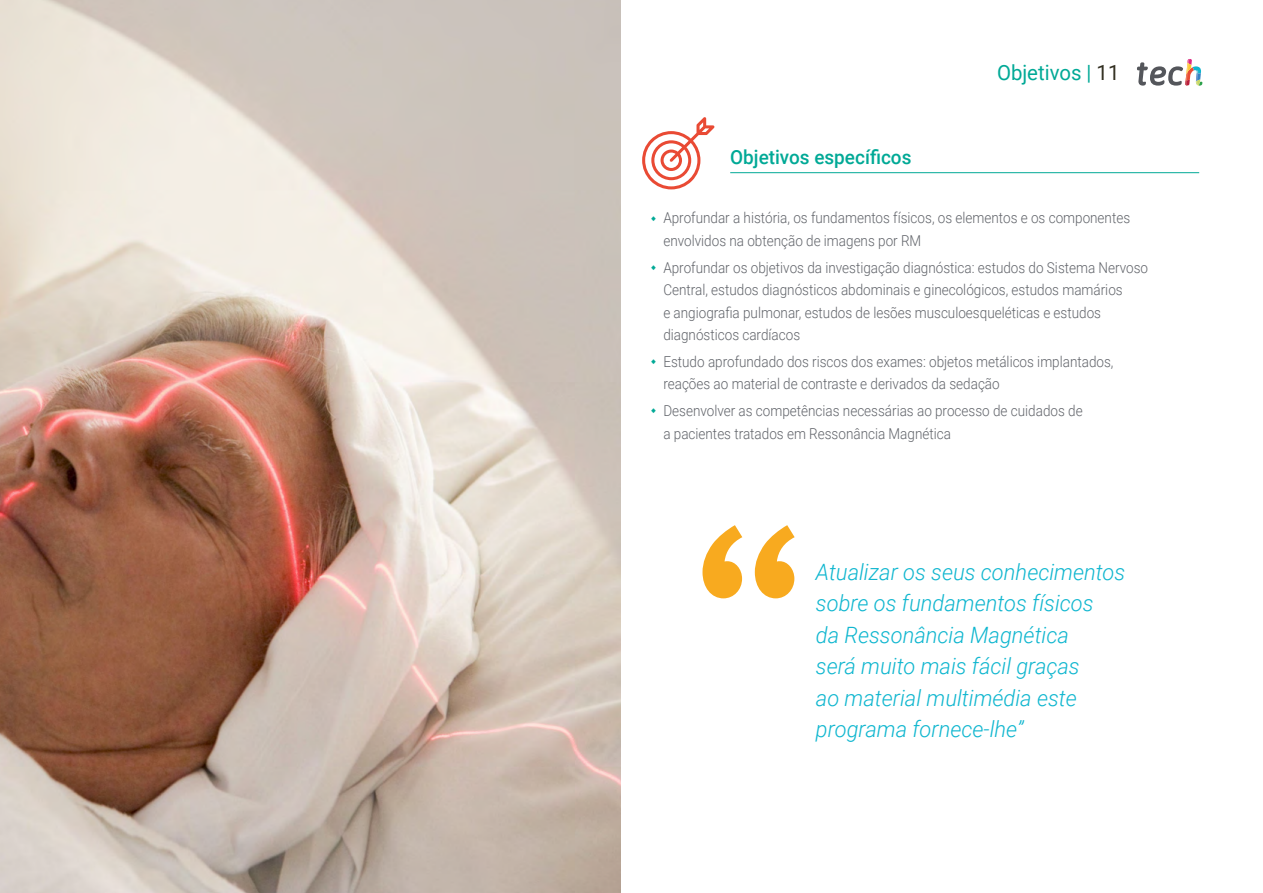
<style>
.page{position:relative;width:1263px;height:893px;background:#fff}
.page>*{position:absolute;margin:0;border:0;box-sizing:border-box;transform-origin:0 0}
.t1{font:italic 300 22.5px/31.5px "Roboto";color:#0fb6cf}
.t2{font:21px "Roboto";color:#00a996}
.t3{font:500 19.5px "Roboto";color:#00a996}
.t4{font:300 15px/22.5px "Roboto";color:#61646a;scale:.9 1}
.s1{color:#312e20}
</style>
<div class="page">
<hr style="left:730px;top:172px;width:469px;height:1px;background:#00a996">
<svg style="left:642px;top:117px;width:72px;height:72px"></svg>
<img style="left:0;top:0;width:621px;height:893px">
<svg style="left:702px;top:525px;width:93px;height:73px"></svg>
<svg style="left:1137px;top:59px;width:65px;height:27px"></svg>
<h3 class="t3" style="left:730px;top:144px;width:183px">Objetivos específicos</h3>
<h2 class="t2" style="left:997px;top:57px;width:124px">Objetivos | <span class="s1">11</span></h2>
<p class="t4" style="left:663px;top:206px;width:520px">Aprofundar a história, os fundamentos físicos, os elementos e os componentes envolvidos na obtenção de imagens por RM</p>
<p class="t4" style="left:663px;top:255px;width:540px">Aprofundar os objetivos da investigação diagnóstica: estudos do Sistema Nervoso Central, estudos diagnósticos abdominais e ginecológicos, estudos mamários<br>e angiografia pulmonar, estudos de lesões musculoesqueléticas e estudos diagnósticos cardíacos</p>
<p class="t4" style="left:663px;top:350px;width:502px">Estudo aprofundado dos riscos dos exames: objetos metálicos implantados, reações ao material de contraste e derivados da sedação</p>
<p class="t4" style="left:663px;top:399px;width:467px">Desenvolver as competências necessárias ao processo de cuidados de a pacientes tratados em Ressonância Magnética</p>
<h1 class="t1" style="left:816px;top:555px;width:311px">Atualizar os seus conhecimentos sobre os fundamentos físicos<br>da Ressonância Magnética<br>será muito mais fácil graças<br>ao material multimédia este programa fornece-lhe”</h1>
</div>
